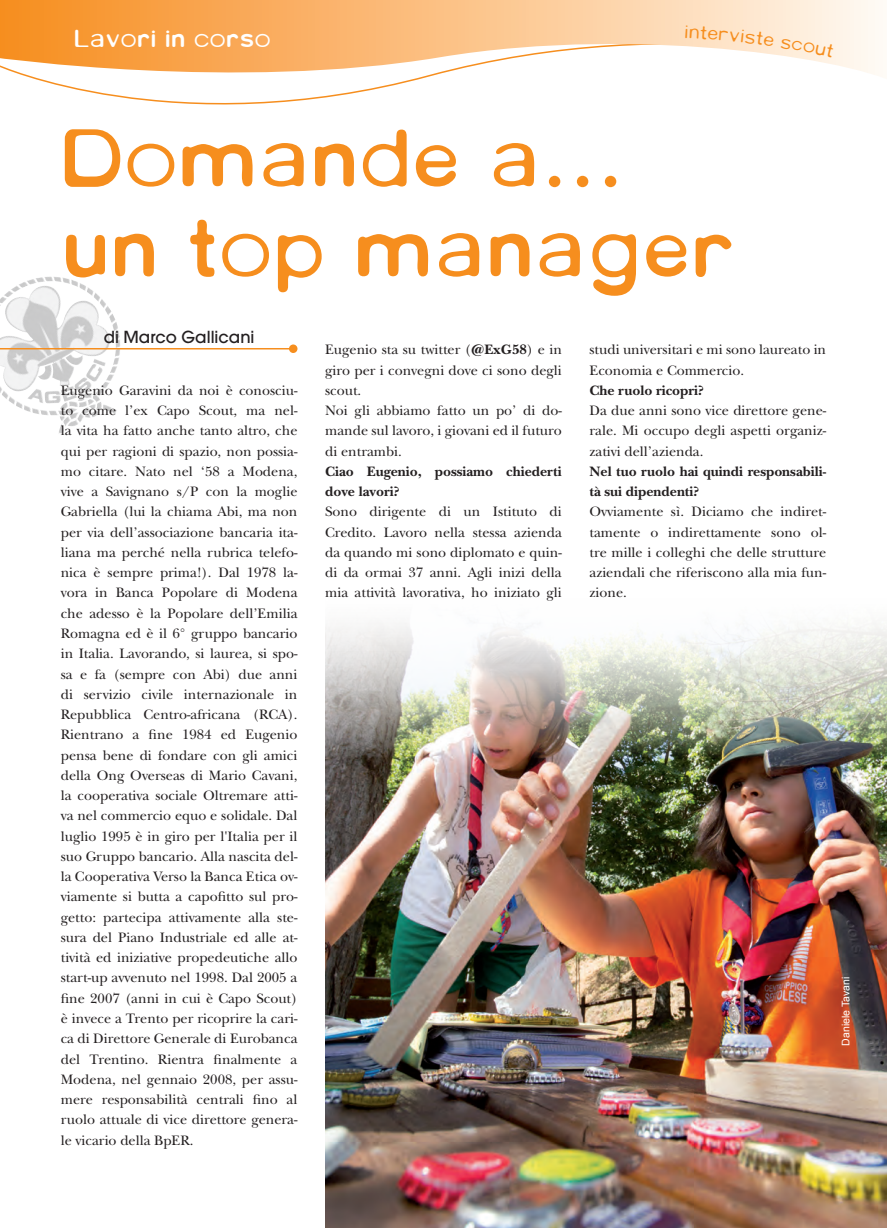
<style>
.page{position:relative;width:887px;height:1228px;background:#fff}
.page>*{position:absolute;margin:0;border:0;box-sizing:border-box;transform-origin:0 0}
.t1{font:600 79.5px/90px "Rebound";color:#f68e1e}
.t2{font:600 24px "Rebound";color:#fff}
.t3{font:500 16.5px "Avant Garde";color:#231f20}
.t4{font:14.25px/20.2px "New Baskerville";color:#231f20;text-align:justify}
.t5{font:700 14.25px/20.2px "New Baskerville";color:#231f20}
.t6{font:10.5px "Arial";color:#fff}
.s1{font-weight:700}
</style>
<div class="page">
<svg style="left:84px;top:91px;width:281px;height:14px"></svg>
<svg style="left:0;top:0;width:879px;height:91px"></svg>
<img style="left:44px;top:276px;width:18px;height:6px">
<hr style="left:0;top:348px;width:294px;height:1px;background:#f68e1e">
<div style="left:289px;top:344px;width:8px;height:9px;background:#f68e1e;border-radius:50%"></div>
<img style="left:325px;top:623px;width:562px;height:604px">
<svg style="left:685px;top:25px;width:89px;height:21px"></svg>
<svg style="left:781px;top:38px;width:53px;height:20px"></svg>
<h2 class="t2" style="left:74px;top:24px;width:199px">Lavori in corso</h2>
<h1 class="t1" style="left:61px;top:112px;width:676px">Domande a... un top manager</h1>
<p class="t3" style="left:104px;top:326px;width:152px">di Marco Gallicani</p>
<p class="t4" style="left:61px;top:380px;width:238px">Eugenio Garavini da noi è conosciu&shy;to come l’ex Capo Scout, ma nel&shy;la vita ha fatto anche tanto altro, che qui per ragioni di spazio, non possia&shy;mo citare. Nato nel ‘58 a Modena, vive a Savignano s/P con la moglie Gabriella (lui la chiama Abi, ma non per via dell’associazione bancaria ita&shy;liana ma perché nella rubrica telefo&shy;nica è sempre prima!). Dal 1978 la&shy;vora in Banca Popolare di Modena che adesso è la Popolare dell’Emilia Romagna ed è il 6° gruppo bancario in Italia. Lavorando, si laurea, si spo&shy;sa e fa (sempre con Abi) due anni di servizio civile internazionale in Repubblica Centro-africana (RCA).<br>Rientrano a fine 1984 ed Eugenio pensa bene di fondare con gli amici della Ong Overseas di Mario Cavani, la cooperativa sociale Oltremare atti&shy;va nel commercio equo e solidale. Dal luglio 1995 è in giro per l'Italia per il suo Gruppo bancario. Alla nascita del&shy;la Cooperativa Verso la Banca Etica ov&shy;viamente si butta a capofitto sul pro&shy;getto: partecipa attivamente alla ste&shy;sura del Piano Industriale ed alle at&shy;tività ed iniziative propedeutiche allo start-up avvenuto nel 1998. Dal 2005 a fine 2007 (anni in cui è Capo Scout) è invece a Trento per ricoprire la cari&shy;ca di Direttore Generale di Eurobanca del Trentino. Rientra finalmente a Modena, nel gennaio 2008, per assu&shy;mere responsabilità centrali fino al ruolo attuale di vice direttore genera&shy;le vicario della BpER.</p>
<p class="t4" style="left:325px;top:339px;width:238px;text-align:left">Eugenio sta su twitter (<span class="s1">@ExG58</span>) e in giro per i convegni dove ci sono degli scout.<br>Noi gli abbiamo fatto un po’ di do&shy;mande sul lavoro, i giovani ed il futuro di entrambi.</p>
<p class="t5" style="left:325px;top:461px;width:238px">Ciao Eugenio, possiamo chiederti dove lavori?</p>
<p class="t4" style="left:325px;top:501px;width:238px">Sono dirigente di un Istituto di Credito. Lavoro nella stessa azienda da quando mi sono diplomato e quin&shy;di da ormai 37 anni. Agli inizi della mia attività lavorativa, ho iniziato gli</p>
<p class="t4" style="left:589px;top:339px;width:238px">studi universitari e mi sono laureato in<br>Economia e Commercio.</p>
<p class="t5" style="left:589px;top:380px;width:116px">Che ruolo ricopri?</p>
<p class="t4" style="left:589px;top:400px;width:238px">Da due anni sono vice direttore gene&shy;rale. Mi occupo degli aspetti organiz&shy;zativi dell’azienda.</p>
<p class="t5" style="left:589px;top:461px;width:238px">Nel tuo ruolo hai quindi responsabili&shy;tà sui dipendenti?</p>
<p class="t4" style="left:589px;top:501px;width:238px">Ovviamente sì. Diciamo che indiret&shy;tamente o indirettamente sono ol&shy;tre mille i colleghi che delle strutture aziendali che riferiscono alla mia fun&shy;zione.</p>
<p class="t6" style="left:839px;top:1045px;width:70px;rotate:-90deg">Daniele Tavani</p>
</div>
